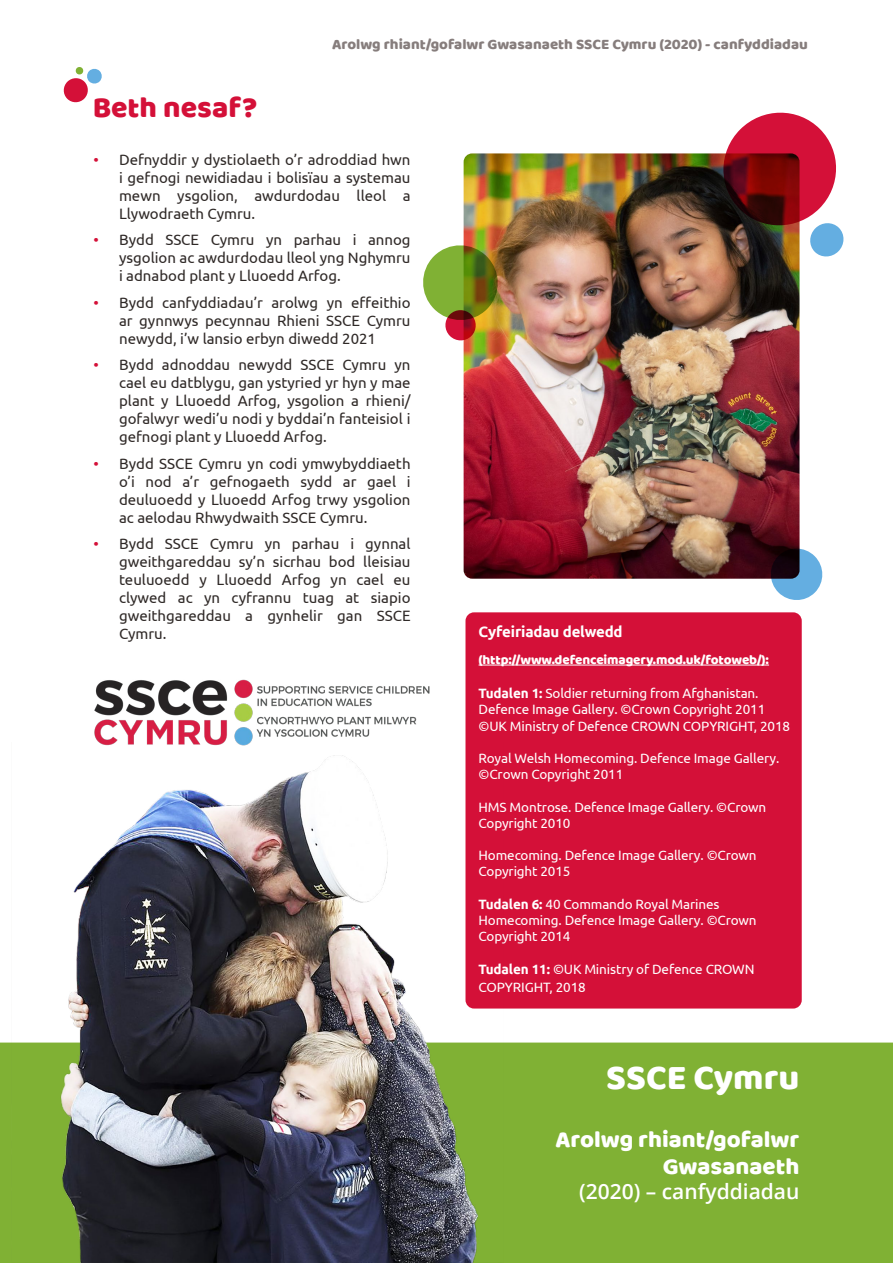
<style>
.page{position:relative;width:893px;height:1263px;background:#fff}
.page>*{position:absolute;margin:0;border:0;box-sizing:border-box;transform-origin:0 0}
.t1{font:36px "Baloo";color:#fff}
.t2{font:30px "Baloo";color:#d41038}
.t3{font:24px/27px "Baloo";color:#fff;text-align:right}
.t4{font:600 21px "Open Sans";color:#fff}
.t5{font:15px/18px "Ubuntu";color:#2f2927;text-align:justify}
.t6{font:15px "Baloo";color:#867d7c}
.t7{font:700 15px "Ubuntu";letter-spacing:-.01em;color:#fff}
.t8{font:13.5px/16.2px "Ubuntu";letter-spacing:-.01em;color:#fff}
.t9{font:13.5px "Baloo";letter-spacing:-.01em;color:#fff}
.s1{color:#d41038}
.s2{font-weight:700}
</style>
<div class="page">
<div style="left:0;top:1042px;width:893px;height:221px;background:#80b134"></div>
<svg style="left:63px;top:67px;width:39px;height:36px"></svg>
<img style="left:464px;top:153px;width:335px;height:426px">
<svg style="left:768px;top:546px;width:55px;height:54px"></svg>
<svg style="left:718px;top:112px;width:126px;height:146px"></svg>
<img style="left:423px;top:242px;width:78px;height:100px">
<img style="left:94px;top:679px;width:335px;height:63px">
<div style="left:465px;top:612px;width:337px;height:396px;background:#d41038;border-radius:9px"></div>
<hr style="left:479px;top:665px;width:290px;height:1px;background:#fff">
<img style="left:12px;top:742px;width:491px;height:521px">
<p class="t6" style="left:332px;top:35px;width:477px">Arolwg rhiant/gofalwr Gwasanaeth SSCE Cymru (2020) - canfyddiadau</p>
<h2 class="t2" style="left:93px;top:89px;width:166px">Beth nesaf?</h2>
<p class="t5" style="left:119px;top:150px;width:293px;text-indent:-26px"><span class="s1">•</span> Defnyddir y dystiolaeth o’r adroddiad hwn i gefnogi newidiadau i bolisïau a systemau mewn ysgolion, awdurdodau lleol a Llywodraeth Cymru.</p>
<p class="t5" style="left:119px;top:230px;width:293px;text-indent:-26px"><span class="s1">•</span> Bydd SSCE Cymru yn parhau i annog ysgolion ac awdurdodau lleol yng Nghymru i adnabod plant y Lluoedd Arfog.</p>
<p class="t5" style="left:119px;top:293px;width:293px;text-indent:-26px"><span class="s1">•</span> Bydd canfyddiadau’r arolwg yn effeithio ar gynnwys pecynnau Rhieni SSCE Cymru newydd, i’w lansio erbyn diwedd 2021</p>
<p class="t5" style="left:119px;top:355px;width:293px;text-indent:-26px"><span class="s1">•</span> Bydd adnoddau newydd SSCE Cymru yn cael eu datblygu, gan ystyried yr hyn y mae plant y Lluoedd Arfog, ysgolion a rhieni/ gofalwyr wedi’u nodi y byddai’n fanteisiol i gefnogi plant y Lluoedd Arfog.</p>
<p class="t5" style="left:119px;top:454px;width:293px;text-indent:-26px"><span class="s1">•</span> Bydd SSCE Cymru yn codi ymwybyddiaeth o’i nod a’r gefnogaeth sydd ar gael i deuluoedd y Lluoedd Arfog trwy ysgolion ac aelodau Rhwydwaith SSCE Cymru.</p>
<p class="t5" style="left:119px;top:534px;width:293px;text-indent:-26px"><span class="s1">•</span> Bydd SSCE Cymru yn parhau i gynnal gweithgareddau sy’n sicrhau bod lleisiau teuluoedd y Lluoedd Arfog yn cael eu clywed ac yn cyfrannu tuag at siapio gweithgareddau a gynhelir gan SSCE Cymru.</p>
<p class="t7" style="left:479px;top:623px;width:146px">Cyfeiriadau delwedd</p>
<p class="t9" style="left:479px;top:651px;width:292px">(http://www.defenceimagery.mod.uk/fotoweb/):</p>
<p class="t8" style="left:479px;top:685px;width:313px"><span class="s2">Tudalen 1:</span> Soldier returning from Afghanistan.<br>Defence Image Gallery. ©Crown Copyright 2011 ©UK Ministry of Defence CROWN COPYRIGHT, 2018</p>
<p class="t8" style="left:479px;top:750px;width:302px">Royal Welsh Homecoming. Defence Image Gallery. ©Crown Copyright 2011</p>
<p class="t8" style="left:479px;top:798px;width:289px">HMS Montrose. Defence Image Gallery. ©Crown<br>Copyright 2010</p>
<p class="t8" style="left:479px;top:847px;width:280px">Homecoming. Defence Image Gallery. ©Crown<br>Copyright 2015</p>
<p class="t8" style="left:479px;top:895px;width:280px"><span class="s2">Tudalen 6:</span> 40 Commando Royal Marines<br>Homecoming. Defence Image Gallery. ©Crown<br>Copyright 2014</p>
<p class="t8" style="left:479px;top:959px;width:277px;line-height:18px"><span class="s2">Tudalen 11:</span> ©UK Ministry of Defence CROWN<br>COPYRIGHT, 2018</p>
<h1 class="t1" style="left:606px;top:1056px;width:195px">SSCE Cymru</h1>
<h3 class="t3" style="left:556px;top:1125px;width:245px">Arolwg rhiant/gofalwr<br>Gwasanaeth</h3>
<h3 class="t4" style="left:579px;top:1177px;width:222px">(2020) – canfyddiadau</h3>
</div>
